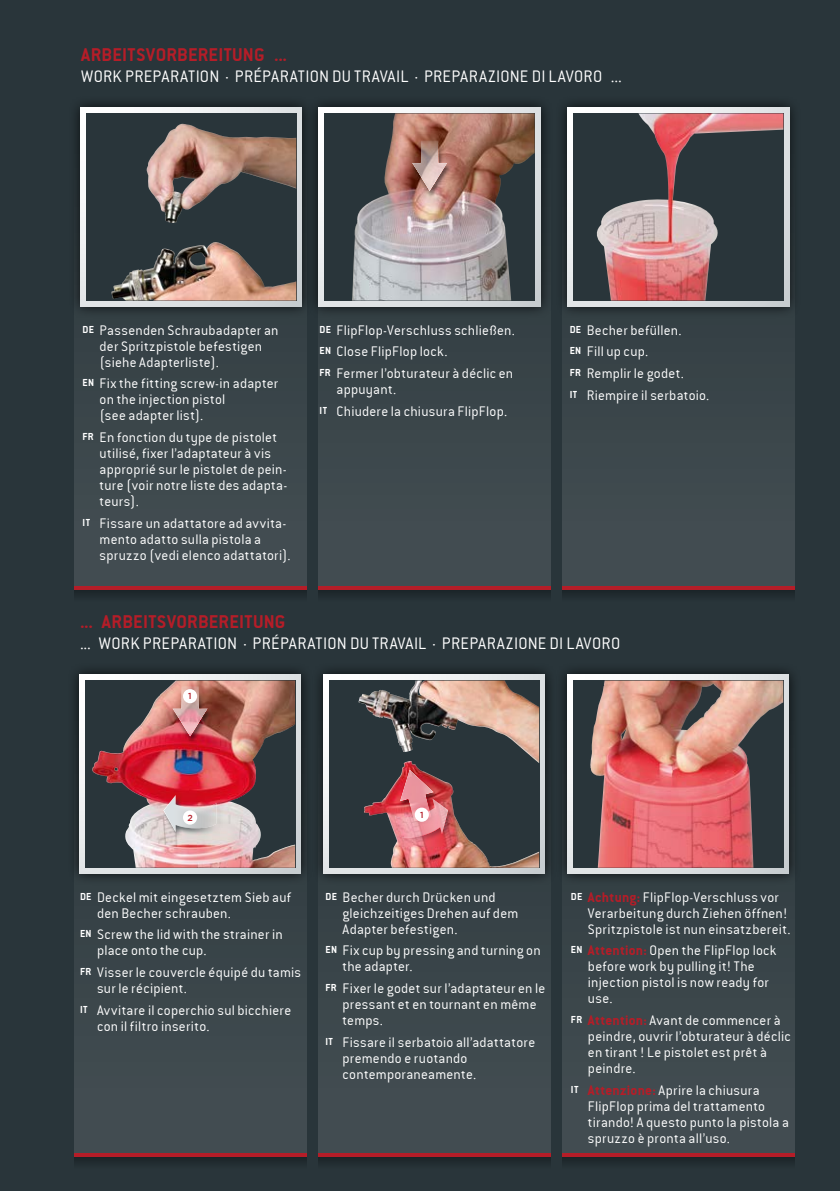
<style>
.page{position:relative;width:840px;height:1191px;background:#fff}
.page>*{position:absolute;margin:0;border:0;box-sizing:border-box;transform-origin:0 0}
.t1{font:20px "Conduit ITCTT Bold";letter-spacing:.015em;color:#b51d28}
.t2{font:18px "Conduit ITCTT Light";letter-spacing:.015em;color:#fff}
.t3{font:15px/16px "Conduit OSITCTT Light";letter-spacing:.015em;color:#fff}
.t4{font:500 8.8px "Gotham";color:#b51d28}
.s1{font-family:"Conduit OSITCTT Bold";font-size:11px}
.s2{font-family:"Conduit OSITCTT Bold";color:#b51d28}
</style>
<div class="page">
<div style="left:0;top:0;width:839px;height:1191px;background:#29353a"></div>
<div style="left:74px;top:1157px;width:232px;height:11px;background:#212b30"></div>
<div style="left:74px;top:669px;width:232px;height:484px;background:#3d484c"></div>
<hr style="left:74px;top:1153px;width:232px;height:4px;background:#b51d28">
<div style="left:317px;top:1157px;width:233px;height:11px;background:#212b30"></div>
<div style="left:317px;top:669px;width:233px;height:484px;background:#3d484c"></div>
<hr style="left:317px;top:1153px;width:233px;height:4px;background:#b51d28">
<div style="left:561px;top:1157px;width:233px;height:11px;background:#212b30"></div>
<div style="left:561px;top:669px;width:233px;height:484px;background:#3d484c"></div>
<hr style="left:561px;top:1153px;width:233px;height:4px;background:#b51d28">
<div style="left:74px;top:590px;width:232px;height:11px;background:#212b30"></div>
<div style="left:74px;top:102px;width:232px;height:484px;background:#3d484c"></div>
<hr style="left:74px;top:586px;width:232px;height:4px;background:#b51d28">
<div style="left:317px;top:590px;width:233px;height:11px;background:#212b30"></div>
<div style="left:317px;top:102px;width:233px;height:484px;background:#3d484c"></div>
<hr style="left:317px;top:586px;width:233px;height:4px;background:#b51d28">
<div style="left:561px;top:590px;width:233px;height:11px;background:#212b30"></div>
<div style="left:561px;top:102px;width:233px;height:484px;background:#3d484c"></div>
<hr style="left:561px;top:586px;width:233px;height:4px;background:#b51d28">
<div style="left:67px;top:663px;width:246px;height:222px;background:#000;opacity:.8"></div>
<svg style="left:79px;top:675px;width:221px;height:198px;background:#d9dadc"></svg>
<div style="left:311px;top:663px;width:246px;height:222px;background:#000;opacity:.8"></div>
<svg style="left:323px;top:675px;width:221px;height:198px;background:#d9dadb"></svg>
<div style="left:555px;top:663px;width:245px;height:222px;background:#000;opacity:.8"></div>
<svg style="left:567px;top:675px;width:221px;height:198px;background:#d3d3d5"></svg>
<svg style="left:329px;top:680px;width:210px;height:187px;background:#5a5050"></svg>
<img style="left:358px;top:680px;width:78px;height:72px">
<div style="left:573px;top:680px;width:209px;height:187px;background:#29353a"></div>
<img style="left:590px;top:680px;width:192px;height:187px">
<div style="left:85px;top:680px;width:210px;height:187px;background:#29353a"></div>
<img style="left:92px;top:680px;width:203px;height:187px">
<div style="left:307px;top:96px;width:245px;height:222px;background:#000;opacity:.8"></div>
<svg style="left:319px;top:108px;width:221px;height:198px;background:#d7dadb"></svg>
<div style="left:555px;top:96px;width:246px;height:222px;background:#000;opacity:.8"></div>
<svg style="left:567px;top:108px;width:221px;height:198px;background:#d7d9da"></svg>
<div style="left:69px;top:96px;width:245px;height:222px;background:#000;opacity:.8"></div>
<svg style="left:81px;top:108px;width:221px;height:198px;background:#d8dadb"></svg>
<div style="left:324px;top:113px;width:210px;height:187px;background:#29353a"></div>
<img style="left:352px;top:113px;width:182px;height:187px">
<div style="left:573px;top:113px;width:210px;height:187px;background:#29353a"></div>
<img style="left:596px;top:113px;width:187px;height:187px">
<svg style="left:86px;top:113px;width:210px;height:187px;background:#4f4d4c"></svg>
<img style="left:146px;top:124px;width:150px;height:140px">
<div style="left:409px;top:141px;width:43px;height:57px;background:#000;opacity:.75"></div>
<svg style="left:411px;top:135px;width:36px;height:56px;background:#a87c70"></svg>
<div style="left:170px;top:686px;width:43px;height:58px;background:#000;opacity:.75"></div>
<svg style="left:172px;top:680px;width:36px;height:57px;background:#c8807e"></svg>
<div style="left:162px;top:795px;width:61px;height:44px;background:#29353a;opacity:.75"></div>
<svg style="left:163px;top:795px;width:53px;height:37px;background:#ce989e"></svg>
<div style="left:394px;top:797px;width:60px;height:47px;background:#29353a;opacity:.75"></div>
<img style="left:395px;top:769px;width:53px;height:69px">
<div style="left:183px;top:810px;width:14px;height:14px;background:#fff;border-radius:50%"></div>
<div style="left:183px;top:689px;width:14px;height:14px;background:#fff;border-radius:50%"></div>
<div style="left:414px;top:807px;width:14px;height:14px;background:#fff;border-radius:50%"></div>
<h1 class="t1" style="left:81px;top:42px;width:207px">ARBEITSVORBEREITUNG ...</h1>
<p class="t2" style="left:81px;top:65px;width:542px">WORK PREPARATION · PRÉPARATION DU TRAVAIL · PREPARAZIONE DI LAVORO ...</p>
<p class="t3" style="left:99px;top:321px;width:180px;text-indent:-17px"><span class="s1">DE</span> Passenden Schraubadapter an der Spritzpistole befestigen (siehe Adapterliste).</p>
<p class="t3" style="left:99px;top:375px;width:180px;text-indent:-17px"><span class="s1">EN</span> Fix the fitting screw-in adapter on the injection pistol<br>(see adapter list).</p>
<p class="t3" style="left:99px;top:429px;width:189px;text-indent:-17px"><span class="s1">FR</span> En fonction du type de pistolet utilisé, fixer l’adaptateur à vis approprié sur le pistolet de pein&shy;ture (voir notre liste des adapta&shy;teurs).</p>
<p class="t3" style="left:99px;top:514px;width:192px;text-indent:-17px"><span class="s1">IT</span> Fissare un adattatore ad avvita&shy;mento adatto sulla pistola a spruzzo (vedi elenco adattatori).</p>
<p class="t3" style="left:319px;top:319px;width:197px;line-height:21.6px"><span class="s1">DE</span> FlipFlop-Verschluss schließen.<br><span class="s1">EN</span> Close FlipFlop lock.<br><span class="s1">FR</span> Fermer l’obturateur à déclic en</p>
<p class="t3" style="left:319px;top:378px;width:189px;line-height:21.6px;text-indent:17px">appuyant.<br><span class="s1">IT</span> Chiudere la chiusura FlipFlop.</p>
<p class="t3" style="left:569px;top:319px;width:141px;line-height:21.6px"><span class="s1">DE</span> Becher befüllen.<br><span class="s1">EN</span> Fill up cup.<br><span class="s1">FR</span> Remplir le godet.<br><span class="s1">IT</span> Riempire il serbatoio.</p>
<h1 class="t1" style="left:80px;top:609px;width:207px">... ARBEITSVORBEREITUNG</h1>
<p class="t2" style="left:80px;top:632px;width:541px">... WORK PREPARATION · PRÉPARATION DU TRAVAIL · PREPARAZIONE DI LAVORO</p>
<p class="t4" style="left:188px;top:690px;width:5px">1</p>
<p class="t4" style="left:187px;top:811px;width:7px">2</p>
<p class="t4" style="left:420px;top:809px;width:5px">1</p>
<p class="t3" style="left:97px;top:888px;width:195px;text-indent:-17px"><span class="s1">DE</span> Deckel mit eingesetztem Sieb auf den Becher schrauben.</p>
<p class="t3" style="left:97px;top:926px;width:187px;text-indent:-17px"><span class="s1">EN</span> Screw the lid with the strainer in place onto the cup.</p>
<p class="t3" style="left:97px;top:964px;width:205px;text-indent:-17px"><span class="s1">FR</span> Visser le couvercle équipé du tamis sur le récipient.</p>
<p class="t3" style="left:97px;top:1001px;width:195px;text-indent:-17px"><span class="s1">IT</span> Avvitare il coperchio sul bicchiere con il filtro inserito.</p>
<p class="t3" style="left:342px;top:888px;width:177px;text-indent:-17px"><span class="s1">DE</span> Becher durch Drücken und gleichzeitiges Drehen auf dem<br>Adapter befestigen.</p>
<p class="t3" style="left:342px;top:942px;width:200px;text-indent:-17px"><span class="s1">EN</span> Fix cup by pressing and turning on the adapter.</p>
<p class="t3" style="left:342px;top:980px;width:204px;text-indent:-17px"><span class="s1">FR</span> Fixer le godet sur l’adaptateur en le pressant et en tournant en même temps.</p>
<p class="t3" style="left:342px;top:1033px;width:194px;text-indent:-17px"><span class="s1">IT</span> Fissare il serbatoio all’adattatore premendo e ruotando contemporaneamente.</p>
<p class="t3" style="left:587px;top:888px;width:204px;text-indent:-17px"><span class="s1">DE</span> <span class="s2">Achtung:</span> FlipFlop-Verschluss vor<br>Verarbeitung durch Ziehen öffnen!<br>Spritzpistole ist nun einsatzbereit.</p>
<p class="t3" style="left:587px;top:942px;width:190px;text-indent:-17px"><span class="s1">EN</span> <span class="s2">Attention:</span> Open the FlipFlop lock before work by pulling it! The injection pistol is now ready for use.</p>
<p class="t3" style="left:587px;top:1012px;width:204px;text-indent:-17px"><span class="s1">FR</span> <span class="s2">Attention:</span> Avant de commencer à peindre, ouvrir l’obturateur à déclic en tirant ! Le pistolet est prêt à peindre.</p>
<p class="t3" style="left:587px;top:1081px;width:202px;text-indent:-17px"><span class="s1">IT</span> <span class="s2">Attenzione:</span> Aprire la chiusura<br>FlipFlop prima del trattamento tirando! A questo punto la pistola a spruzzo è pronta all’uso.</p>
</div>
